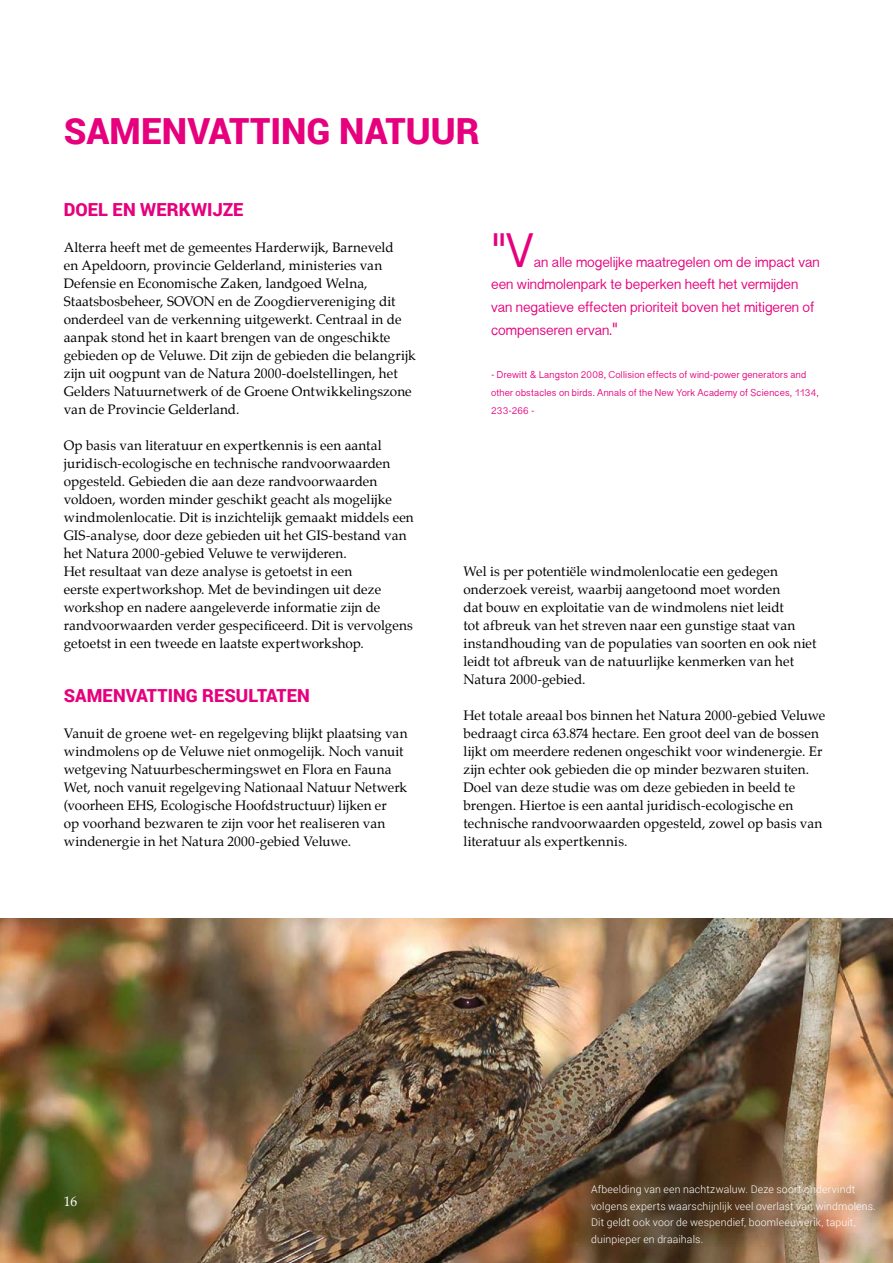
<style>
.page{position:relative;width:893px;height:1263px;background:#fff}
.page>*{position:absolute;margin:0;border:0;box-sizing:border-box;transform-origin:0 0}
.t1{font:45px "Kannada Sangam MN";color:#e6007d}
.t2{font:900 36px "Roboto";color:#e6007d}
.t3{font:900 18px "Roboto";letter-spacing:.005em;color:#e6007d}
.t4{font:13.5px/18px "Palatino";letter-spacing:.005em;color:#000}
.t5{font:13.5px/22.8px "Kannada Sangam MN";color:#e6007d}
.t6{font:13.5px "Palatino";color:#fff}
.t7{font:300 10.5px/16.5px "Roboto";letter-spacing:.015em;color:#fff}
.t8{font:9.3px/18px "Kannada Sangam MN";letter-spacing:.025em;color:#e6007d}
.s1{font-size:16.5px}
</style>
<div class="page">
<img style="left:0;top:918px;width:893px;height:345px">
<h2 class="t2" style="left:64px;top:106px;width:417px">SAMENVATTING NATUUR</h2>
<h3 class="t3" style="left:64px;top:197px;width:181px">DOEL EN WERKWIJZE</h3>
<p class="t4" style="left:64px;top:238px;width:354px">Alterra heeft met de gemeentes Harderwijk, Barneveld<br>en Apeldoorn, provincie Gelderland, ministeries van Defensie en Economische Zaken, landgoed Welna, Staatsbosbeheer, SOVON en de Zoogdiervereniging dit onderdeel van de verkenning uitgewerkt. Centraal in de aanpak stond het in kaart brengen van de ongeschikte gebieden op de Veluwe. Dit zijn de gebieden die belangrijk zijn uit oogpunt van de Natura 2000-doelstellingen, het Gelders Natuurnetwerk of de Groene Ontwikkelingszone van de Provincie Gelderland.</p>
<p class="t4" style="left:64px;top:436px;width:352px">Op basis van literatuur en expertkennis is een aantal juridisch-ecologische en technische randvoorwaarden opgesteld. Gebieden die aan deze randvoorwaarden voldoen, worden minder geschikt geacht als mogelijke windmolenlocatie. Dit is inzichtelijk gemaakt middels een GIS-analyse, door deze gebieden uit het GIS-bestand van het Natura 2000-gebied Veluwe te verwijderen.<br>Het resultaat van deze analyse is getoetst in een<br>eerste expertworkshop. Met de bevindingen uit deze workshop en nadere aangeleverde informatie zijn de randvoorwaarden verder gespecificeerd. Dit is vervolgens getoetst in een tweede en laatste expertworkshop.</p>
<h3 class="t3" style="left:64px;top:683px;width:248px">SAMENVATTING RESULTATEN</h3>
<p class="t4" style="left:64px;top:724px;width:345px">Vanuit de groene wet- en regelgeving blijkt plaatsing van windmolens op de Veluwe niet onmogelijk. Noch vanuit wetgeving Natuurbeschermingswet en Flora en Fauna Wet, noch vanuit regelgeving Nationaal Natuur Netwerk (voorheen EHS, Ecologische Hoofdstructuur) lijken er<br>op voorhand bezwaren te zijn voor het realiseren van windenergie in het Natura 2000-gebied Veluwe.</p>
<h1 class="t1" style="left:491px;top:225px;width:44px">"V</h1>
<p class="t5" style="left:491px;top:251px;width:330px;text-indent:43px">an alle mogelijke maatregelen om de impact van een windmolenpark te beperken heeft het vermijden van negatieve effecten prioriteit boven het mitigeren of compenseren ervan.<span class="s1">"</span></p>
<p class="t8" style="left:491px;top:366px;width:329px">- Drewitt &amp; Langston 2008, Collision effects of wind-power generators and other obstacles on birds. Annals of the New York Academy of Sciences, 1134,<br>233-266 -</p>
<p class="t4" style="left:463px;top:562px;width:355px">Wel is per potentiële windmolenlocatie een gedegen onderzoek vereist, waarbij aangetoond moet worden<br>dat bouw en exploitatie van de windmolens niet leidt<br>tot afbreuk van het streven naar een gunstige staat van instandhouding van de populaties van soorten en ook niet leidt tot afbreuk van de natuurlijke kenmerken van het Natura 2000-gebied.</p>
<p class="t4" style="left:463px;top:706px;width:363px">Het totale areaal bos binnen het Natura 2000-gebied Veluwe bedraagt circa 63.874 hectare. Een groot deel van de bossen lijkt om meerdere redenen ongeschikt voor windenergie. Er zijn echter ook gebieden die op minder bezwaren stuiten.<br>Doel van deze studie was om deze gebieden in beeld te brengen. Hiertoe is een aantal juridisch-ecologische en technische randvoorwaarden opgesteld, zowel op basis van literatuur als expertkennis.</p>
<p class="t6" style="left:64px;top:1190px;width:15px">16</p>
<p class="t7" style="left:591px;top:1181px;width:286px">Afbeelding van een nachtzwaluw. Deze soort ondervindt volgens experts waarschijnlijk veel overlast van windmolens.<br>Dit geldt ook voor de wespendief, boomleeuwerik, tapuit, duinpieper en draaihals.</p>
</div>
